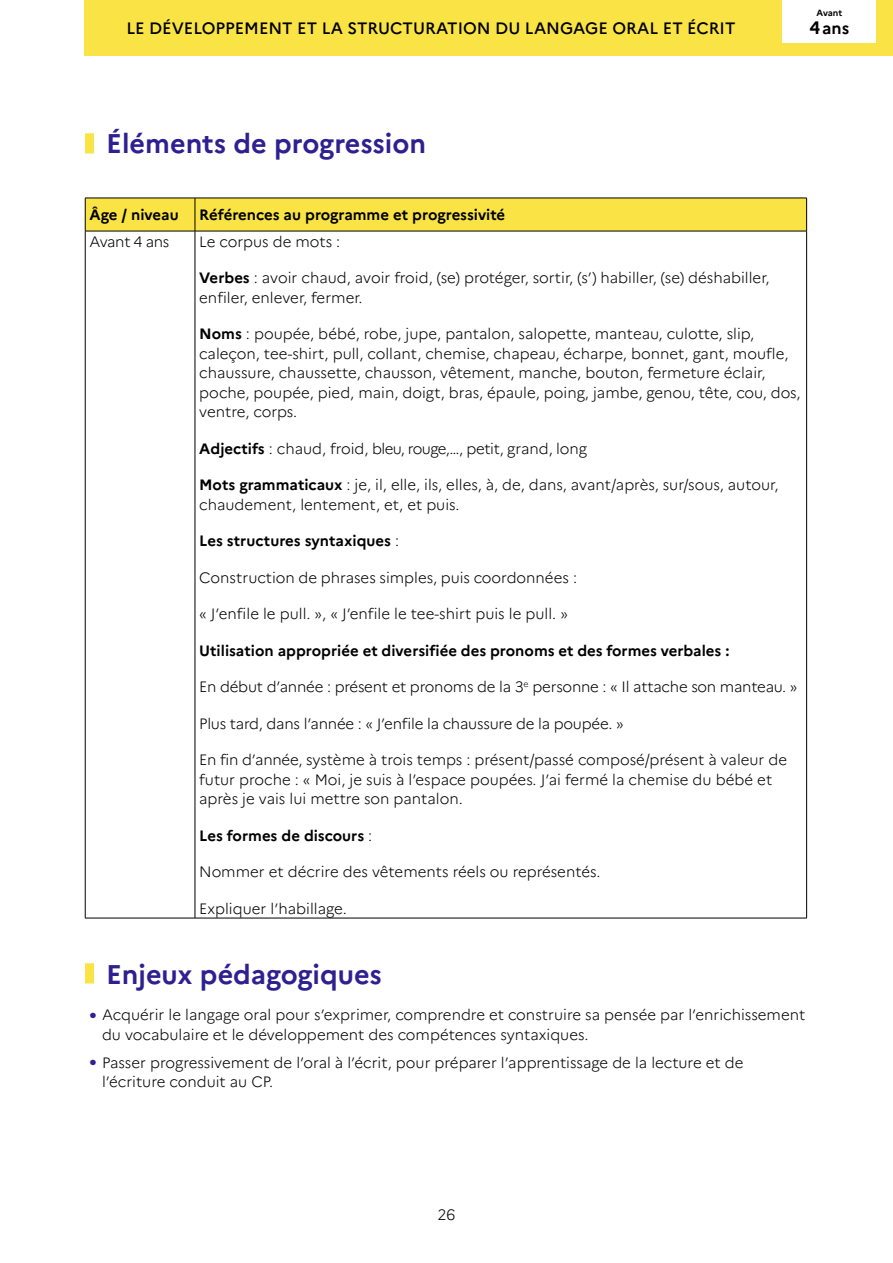
<style>
.page{position:relative;width:893px;height:1263px;background:#fff}
.page>*{position:absolute;margin:0;border:0;box-sizing:border-box;transform-origin:0 0}
.Titre_2{font:700 27px "Marianne";color:#2e2090}
.t1{font:500 16.5px "Marianne";color:#000}
.t2{font:700 16.5px "Marianne";color:#000}
.Texte_courant{font:300 15px/19.5px "Marianne";color:#000}
.Texte_courant-2{font:700 15px "Marianne";color:#000}
.Texte_courant-3{font:300 15px "Marianne";letter-spacing:-.02em;color:#000}
.Texte_courant-4{font:300 15px "Marianne";letter-spacing:-.025em;color:#000}
.t3{font:700 9px "Marianne";letter-spacing:-.005em;color:#000}
.s1{font-size:18px}
.s2{font-weight:700}
.s3{font-weight:300}
.s4{font-size:25.5px;color:#2e2090}
</style>
<div class="page">
<div style="left:85px;top:0;width:808px;height:55px;background:#fae445"></div>
<div style="left:84px;top:0;width:699px;height:55px;background:#fae445"></div>
<div style="left:783px;top:0;width:93px;height:42px;background:#fff"></div>
<div style="left:85px;top:133px;width:9px;height:20px;background:#fae445"></div>
<div style="left:85px;top:963px;width:9px;height:20px;background:#fae445"></div>
<div style="left:86px;top:199px;width:720px;height:32px;background:#fae445"></div>
<hr style="left:85px;top:198px;width:110px;height:1px;background:#000">
<hr style="left:85px;top:198px;width:1px;height:33px;background:#000">
<hr style="left:195px;top:198px;width:612px;height:1px;background:#000">
<hr style="left:195px;top:198px;width:1px;height:33px;background:#000">
<hr style="left:806px;top:198px;width:1px;height:33px;background:#000">
<hr style="left:85px;top:231px;width:110px;height:1px;background:#000">
<hr style="left:85px;top:231px;width:1px;height:687px;background:#000">
<hr style="left:195px;top:231px;width:612px;height:1px;background:#000">
<hr style="left:195px;top:231px;width:1px;height:687px;background:#000">
<hr style="left:806px;top:231px;width:1px;height:687px;background:#000">
<hr style="left:85px;top:918px;width:110px;height:1px;background:#000">
<hr style="left:195px;top:918px;width:612px;height:1px;background:#000">
<p class="t1" style="left:126px;top:18px;width:610px">LE DÉVELOPPEMENT ET LA STRUCTURATION DU LANGAGE ORAL ET ÉCRIT</p>
<p class="t3" style="left:816px;top:7px;width:27px">Avant</p>
<p class="t2" style="left:809px;top:18px;width:41px"><span class="s1">4</span>ans</p>
<h2 class="Titre_2" style="left:106px;top:127px;width:321px">Éléments de progression</h2>
<p class="Texte_courant-2" style="left:90px;top:206px;width:91px">Âge / niveau</p>
<p class="Texte_courant-2" style="left:199px;top:206px;width:308px">Références au programme et progressivité</p>
<p class="Texte_courant-4" style="left:90px;top:232px;width:81px">Avant 4 ans</p>
<p class="Texte_courant" style="left:199px;top:231px;width:143px">Le corpus de mots :</p>
<p class="Texte_courant" style="left:199px;top:268px;width:572px"><span class="s2">Verbes</span> : avoir chaud, avoir froid, (se) protéger, sortir, (s’) habiller, (se) déshabiller, enfiler, enlever, fermer.</p>
<p class="Texte_courant" style="left:199px;top:324px;width:603px"><span class="s2">Noms</span> : poupée, bébé, robe, jupe, pantalon, salopette, manteau, culotte, slip, caleçon, tee-shirt, pull, collant, chemise, chapeau, écharpe, bonnet, gant, moufle, chaussure, chaussette, chausson, vêtement, manche, bouton, fermeture éclair, poche, poupée, pied, main, doigt, bras, épaule, poing, jambe, genou, tête, cou, dos, ventre, corps.</p>
<p class="Texte_courant-3" style="left:199px;top:439px;width:389px"><span class="s2">Adjectifs</span> : chaud, froid, bleu, rouge,…, petit, grand, long</p>
<p class="Texte_courant" style="left:199px;top:475px;width:581px"><span class="s2">Mots grammaticaux</span> : je, il, elle, ils, elles, à, de, dans, avant/après, sur/sous, autour, chaudement, lentement, et, et puis.</p>
<p class="Texte_courant-2" style="left:199px;top:532px;width:201px">Les structures syntaxiques <span class="s3">:</span></p>
<p class="Texte_courant" style="left:199px;top:567px;width:379px">Construction de phrases simples, puis coordonnées :</p>
<p class="Texte_courant" style="left:199px;top:604px;width:370px">« J’enfile le pull. », « J’enfile le tee-shirt puis le pull. »</p>
<p class="Texte_courant-2" style="left:199px;top:641px;width:532px">Utilisation appropriée et diversifiée des pronoms et des formes verbales :</p>
<p class="Texte_courant" style="left:199px;top:677px;width:600px">En début d’année : présent et pronoms de la 3<sup>e</sup> personne : « Il attache son manteau. »</p>
<p class="Texte_courant" style="left:199px;top:714px;width:426px">Plus tard, dans l’année : « J’enfile la chaussure de la poupée. »</p>
<p class="Texte_courant" style="left:199px;top:750px;width:589px">En fin d’année, système à trois temps : présent/passé composé/présent à valeur de futur proche : « Moi, je suis à l’espace poupées. J’ai fermé la chemise du bébé et après je vais lui mettre son pantalon.</p>
<p class="Texte_courant-2" style="left:199px;top:826px;width:175px">Les formes de discours <span class="s3">:</span></p>
<p class="Texte_courant" style="left:199px;top:862px;width:403px">Nommer et décrire des vêtements réels ou représentés.</p>
<p class="Texte_courant" style="left:199px;top:899px;width:149px">Expliquer l’habillage.</p>
<h2 class="Titre_2" style="left:106px;top:957px;width:277px">Enjeux pédagogiques</h2>
<p class="Texte_courant" style="left:102px;top:1005px;width:705px;text-indent:-13px"><span class="s4">•</span> Acquérir le langage oral pour s’exprimer, comprendre et construire sa pensée par l’enrichissement du vocabulaire et le développement des compétences syntaxiques.</p>
<p class="Texte_courant" style="left:102px;top:1052px;width:643px;text-indent:-13px"><span class="s4">•</span> Passer progressivement de l’oral à l’écrit, pour préparer l’apprentissage de la lecture et de l’écriture conduit au CP.</p>
<p class="Texte_courant" style="left:437px;top:1205px;width:19px">26</p>
</div>
